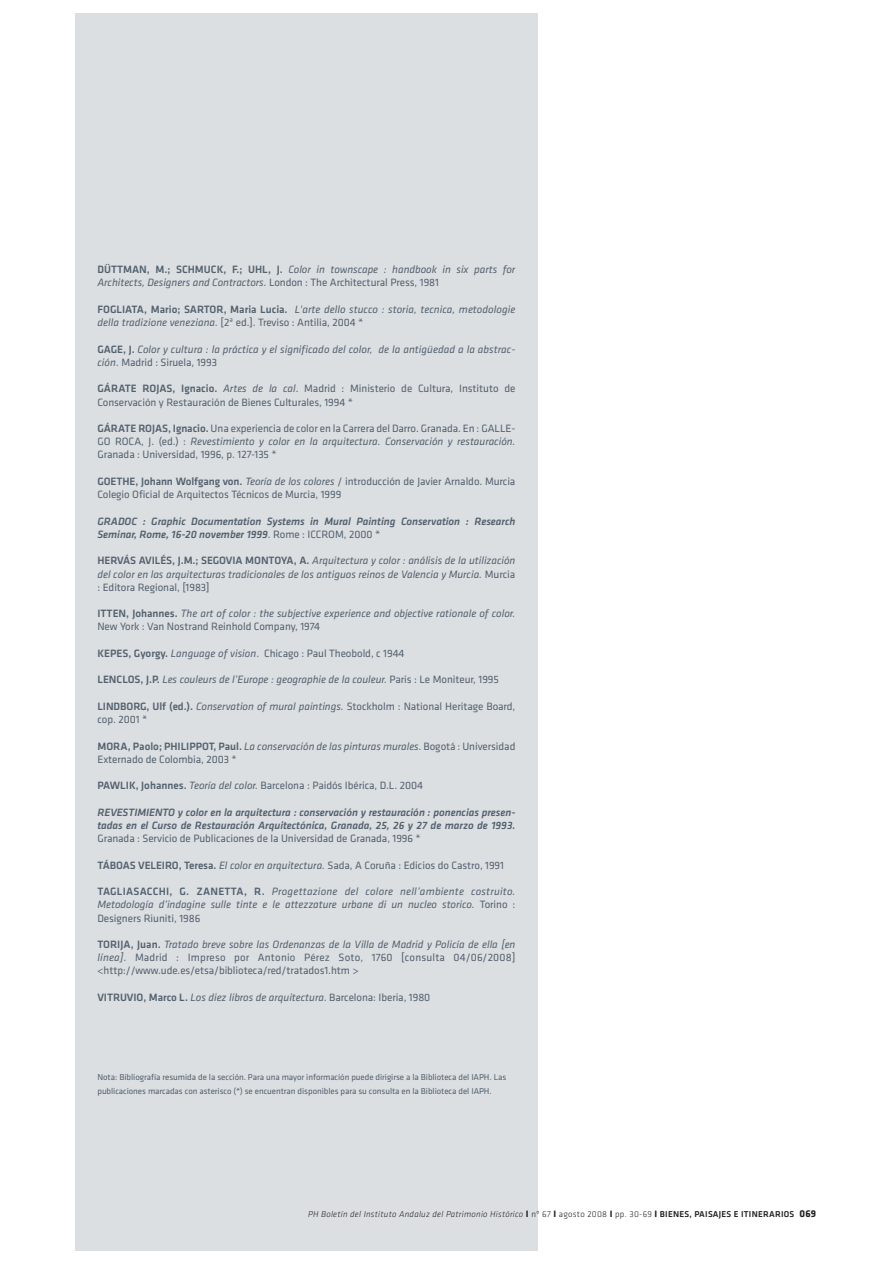
<style>
.page{position:relative;width:893px;height:1263px;background:#fff}
.page>*{position:absolute;margin:0;border:0;box-sizing:border-box;transform-origin:0 0}
.t1{font:10.95px/13.2px "Klavika Regular Italic TF";letter-spacing:-.005em;color:#53616f}
.t2{font:10.95px/13.2px "Klavika";letter-spacing:-.005em;color:#53616f}
.t3{font:italic 500 10.95px/13.2px "Klavika";letter-spacing:-.005em;color:#53616f}
.t4{font:10.95px/13.2px "Klavika";letter-spacing:.015em;color:#53616f}
.t5{font:8.85px/13.2px "Klavika";letter-spacing:-.005em;color:#53616f}
.t6{font:italic 300 8.85px "Klavika";letter-spacing:.03em;color:#231f20}
.s1{font-family:"Klavika";font-weight:500}
.s2{font-family:"Klavika"}
.s3{font-family:"Klavika Regular Italic TF"}
.s4{font-weight:500}
.s5{font-weight:400;font-style:normal}
.s6{font-weight:700;font-style:normal;font-size:9.6px}
.s7{font-style:normal}
.s8{font-weight:500;font-style:normal}
.s9{font-weight:700;font-style:normal;font-size:10.35px}
</style>
<div class="page">
<div style="left:75px;top:13px;width:463px;height:1237px;background:#dcdfe2"></div>
<p class="t1" style="left:97px;top:264px;width:419px"><span class="s1">DÜTTMAN, M.; SCHMUCK, F.; UHL, J.</span> Color in townscape : handbook in six parts for<br>Architects, Designers and Contractors. <span class="s2">London : The Architectural Press, 1981</span></p>
<p class="t1" style="left:97px;top:304px;width:419px"><span class="s1">FOGLIATA, Mario; SARTOR, Maria Lucia.</span> L'arte dello stucco : storia, tecnica, metodologie</p>
<p class="t2" style="left:97px;top:317px;width:267px"><span class="s3">della tradizione veneziana.</span> [2ª ed.]. Treviso : Antilia, 2004 *</p>
<p class="t1" style="left:97px;top:343px;width:419px"><span class="s1">GAGE, J.</span> Color y cultura : la práctica y el significado del color, de la antigüedad a la abstrac-</p>
<p class="t2" style="left:97px;top:357px;width:121px"><span class="s3">ción.</span> Madrid : Siruela, 1993</p>
<p class="t2" style="left:97px;top:383px;width:419px"><span class="s4">GÁRATE ROJAS, Ignacio.</span> <span class="s3">Artes de la cal</span>. Madrid : Ministerio de Cultura, Instituto de<br>Conservación y Restauración de Bienes Culturales, 1994 *</p>
<p class="t2" style="left:97px;top:423px;width:419px"><span class="s4">GÁRATE ROJAS, Ignacio.</span> Una experiencia de color en la Carrera del Darro. Granada. En : GALLE-</p>
<p class="t1" style="left:97px;top:436px;width:419px"><span class="s2">GO ROCA, J. (ed.) :</span> Revestimiento y color en la arquitectura. Conservación y restauración.</p>
<p class="t2" style="left:97px;top:449px;width:181px">Granada : Universidad, 1996, p. 127-135 *</p>
<p class="t2" style="left:97px;top:476px;width:419px"><span class="s4">GOETHE, Johann Wolfgang von.</span> <span class="s3">Teoría de los colores</span> / introducción de Javier Arnaldo. Murcia<br>Colegio Oficial de Arquitectos Técnicos de Murcia, 1999</p>
<p class="t3" style="left:97px;top:515px;width:419px">GRADOC : Graphic Documentation Systems in Mural Painting Conservation : Research<br>Seminar, Rome, 16-20 november 1999<span class="s5">. Rome : ICCROM, 2000 *</span></p>
<p class="t1" style="left:97px;top:555px;width:419px"><span class="s1">HERVÁS AVILÉS, J.M.; SEGOVIA MONTOYA, A.</span> Arquitectura y color : análisis de la utilización del color en las arquitecturas tradicionales de los antiguos reinos de Valencia y Murcia. <span class="s2">Murcia</span></p>
<p class="t2" style="left:97px;top:581px;width:114px">: Editora Regional, [1983]</p>
<p class="t1" style="left:97px;top:608px;width:419px"><span class="s1">ITTEN, Johannes.</span> The art of color : the subjective experience and objective rationale of color.</p>
<p class="t2" style="left:97px;top:621px;width:224px">New York : Van Nostrand Reinhold Company, 1974</p>
<p class="t2" style="left:97px;top:648px;width:308px"><span class="s4">KEPES, Gyorgy.</span> <span class="s3">Language of vision</span>. Chicago : Paul Theobold, c 1944</p>
<p class="t1" style="left:97px;top:674px;width:403px"><span class="s1">LENCLOS, J.P.</span> Les couleurs de l’Europe : geographie de la couleur. <span class="s2">Paris : Le Moniteur, 1995</span></p>
<p class="t2" style="left:97px;top:701px;width:419px"><span class="s4">LINDBORG, Ulf (ed.).</span> <span class="s3">Conservation of mural paintings.</span> Stockholm : National Heritage Board, cop. 2001 *</p>
<p class="t1" style="left:97px;top:740px;width:419px"><span class="s1">MORA, Paolo; PHILIPPOT, Paul.</span> La conservación de las pinturas murales. <span class="s2">Bogotá : Universidad</span></p>
<p class="t2" style="left:97px;top:753px;width:141px">Externado de Colombia, 2003 *</p>
<p class="t2" style="left:97px;top:780px;width:327px"><span class="s4">PAWLIK, Johannes.</span> <span class="s3">Teoría del color.</span> Barcelona : Paidós Ibérica, D.L. 2004</p>
<p class="t3" style="left:97px;top:806px;width:419px">REVESTIMIENTO y color en la arquitectura : conservación y restauración : ponencias presen&shy;tadas en el Curso de Restauración Arquitectónica, Granada, 25, 26 y 27 de marzo de 1993.</p>
<p class="t2" style="left:97px;top:833px;width:325px">Granada : Servicio de Publicaciones de la Universidad de Granada, 1996 *</p>
<p class="t2" style="left:97px;top:859px;width:408px"><span class="s4">TÁBOAS VELEIRO, Teresa.</span> <span class="s3">El color en arquitectura.</span> Sada, A Coruña : Edicios do Castro, 1991</p>
<p class="t1" style="left:97px;top:886px;width:419px"><span class="s1">TAGLIASACCHI, G. ZANETTA, R.</span> Progettazione del colore nell’ambiente costruito.<br>Metodología d’indagine sulle tinte e le attezzature urbane di un nucleo storico. <span class="s2">Torino :</span></p>
<p class="t2" style="left:97px;top:912px;width:104px">Designers Riuniti, 1986</p>
<p class="t1" style="left:97px;top:939px;width:419px"><span class="s1">TORIJA, Juan.</span> Tratado breve sobre las Ordenanzas de la Villa de Madrid y Policía de ella [en</p>
<p class="t4" style="left:97px;top:952px;width:419px"><span class="s3">línea].</span> Madrid : Impreso por Antonio Pérez Soto, 1760 [consulta 04/06/2008] &lt;http://www.ude.es/etsa/biblioteca/red/tratados1.htm &gt;</p>
<p class="t1" style="left:97px;top:992px;width:334px"><span class="s1">VITRUVIO, Marco L.</span> Los diez libros de arquitectura. <span class="s2">Barcelona: Iberia, 1980</span></p>
<p class="t5" style="left:97px;top:1072px;width:410px">Nota: Bibliografía resumida de la sección. Para una mayor información puede dirigirse a la Biblioteca del IAPH. Las publicaciones marcadas con asterisco (*) se encuentran disponibles para su consulta en la Biblioteca del IAPH.</p>
<p class="t6" style="left:308px;top:1211px;width:509px">PH Boletín del Instituto Andaluz del Patrimonio Histórico <span class="s6">I</span> <span class="s7">nº 67</span> <span class="s6">I</span> <span class="s7">agosto 2008</span> <span class="s6">I</span> <span class="s7">pp. 30-69</span> <span class="s6">I</span> <span class="s8">BIENES, PAISAJES E ITINERARIOS</span> <span class="s9">069</span></p>
</div>
